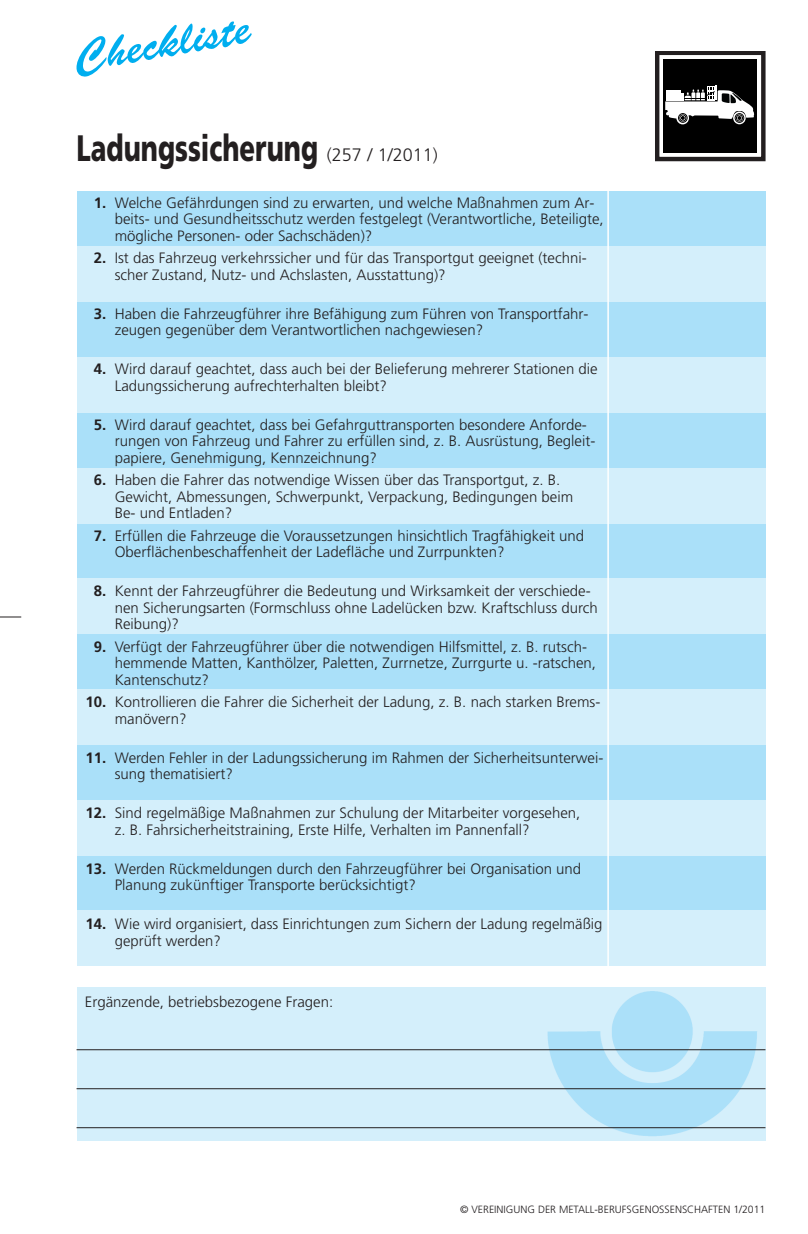
<style>
.page{position:relative;width:808px;height:1234px;background:#fff}
.page>*{position:absolute;margin:0;border:0;box-sizing:border-box;transform-origin:0 0}
.t1{font:45px "Brush Script";color:#00aeef}
.t2{font:900 36.75px "Frutiger";color:#231f20;scale:.7 1}
.t3{font:300 15px/16.5px "Frutiger";color:#231f20}
.t4{font:300 10.5px "Frutiger";color:#231f20}
.s1{font-weight:300;font-size:18px}
.s2{font-weight:700}
</style>
<div class="page">
<div style="left:77px;top:986px;width:688px;height:154px;background:#d4effb"></div>
<img style="left:547px;top:991px;width:211px;height:145px">
<div style="left:655px;top:51px;width:110px;height:110px;border:4px solid #231f20"></div>
<div style="left:664px;top:59px;width:93px;height:93px;background:#000"></div>
<svg style="left:665px;top:85px;width:89px;height:39px"></svg>
<svg style="left:0;top:616px;width:21px;height:1px"></svg>
<div style="left:77px;top:191px;width:688px;height:56px;background:#aae0f9"></div>
<div style="left:77px;top:302px;width:688px;height:55px;background:#aae0f9"></div>
<div style="left:77px;top:412px;width:688px;height:56px;background:#aae0f9"></div>
<div style="left:77px;top:523px;width:688px;height:55px;background:#aae0f9"></div>
<div style="left:77px;top:634px;width:688px;height:55px;background:#aae0f9"></div>
<div style="left:77px;top:744px;width:688px;height:55px;background:#aae0f9"></div>
<div style="left:77px;top:855px;width:688px;height:55px;background:#aae0f9"></div>
<div style="left:77px;top:247px;width:688px;height:55px;background:#d4effb"></div>
<div style="left:77px;top:357px;width:688px;height:55px;background:#d4effb"></div>
<div style="left:77px;top:468px;width:688px;height:55px;background:#d4effb"></div>
<div style="left:77px;top:578px;width:688px;height:56px;background:#d4effb"></div>
<div style="left:77px;top:689px;width:688px;height:55px;background:#d4effb"></div>
<div style="left:77px;top:799px;width:688px;height:56px;background:#d4effb"></div>
<div style="left:77px;top:910px;width:688px;height:55px;background:#d4effb"></div>
<hr style="left:77px;top:1049px;width:688px;height:1px;background:#231f20">
<hr style="left:77px;top:1088px;width:688px;height:1px;background:#231f20">
<hr style="left:77px;top:1126px;width:688px;height:1px;background:#231f20">
<hr style="left:607px;top:189px;width:2px;height:791px;background:#fff">
<h1 class="t1" style="left:72px;top:41px;width:179px;rotate:-10deg">Checkliste</h1>
<h2 class="t2" style="left:77px;top:134px;width:518px">Ladungssicherung <span class="s1">(257 / 1/2011)</span></h2>
<p class="t3" style="left:115px;top:195px;width:490px;text-indent:-21px"><span class="s2">1.</span> Welche Gefährdungen sind zu erwarten, und welche Maßnahmen zum Ar&shy;beits- und Gesundheitsschutz werden festgelegt (Verantwortliche, Beteiligte, mögliche Personen- oder Sachschäden)?</p>
<p class="t3" style="left:115px;top:251px;width:473px;text-indent:-21px"><span class="s2">2.</span> Ist das Fahrzeug verkehrssicher und für das Transportgut geeignet (techni&shy;scher Zustand, Nutz- und Achslasten, Ausstattung)?</p>
<p class="t3" style="left:115px;top:306px;width:475px;text-indent:-21px"><span class="s2">3.</span> Haben die Fahrzeugführer ihre Befähigung zum Führen von Transportfahr&shy;zeugen gegenüber dem Verantwortlichen nachgewiesen?</p>
<p class="t3" style="left:115px;top:362px;width:484px;text-indent:-21px"><span class="s2">4.</span> Wird darauf geachtet, dass auch bei der Belieferung mehrerer Stationen die<br>Ladungssicherung aufrechterhalten bleibt?</p>
<p class="t3" style="left:115px;top:417px;width:482px;text-indent:-21px"><span class="s2">5.</span> Wird darauf geachtet, dass bei Gefahrguttransporten besondere Anforde&shy;rungen von Fahrzeug und Fahrer zu erfüllen sind, z. B. Ausrüstung, Begleit&shy;papiere, Genehmigung, Kennzeichnung?</p>
<p class="t3" style="left:115px;top:473px;width:460px;text-indent:-21px"><span class="s2">6.</span> Haben die Fahrer das notwendige Wissen über das Transportgut, z. B.<br>Gewicht, Abmessungen, Schwerpunkt, Verpackung, Bedingungen beim<br>Be- und Entladen?</p>
<p class="t3" style="left:115px;top:528px;width:471px;text-indent:-21px"><span class="s2">7.</span> Erfüllen die Fahrzeuge die Voraussetzungen hinsichtlich Tragfähigkeit und<br>Oberflächenbeschaffenheit der Ladefläche und Zurrpunkten?</p>
<p class="t3" style="left:115px;top:584px;width:485px;text-indent:-21px"><span class="s2">8.</span> Kennt der Fahrzeugführer die Bedeutung und Wirksamkeit der verschiede&shy;nen Sicherungsarten (Formschluss ohne Ladelücken bzw. Kraftschluss durch<br>Reibung)?</p>
<p class="t3" style="left:115px;top:639px;width:483px;text-indent:-21px"><span class="s2">9.</span> Verfügt der Fahrzeugführer über die notwendigen Hilfsmittel, z. B. rutsch&shy;hemmende Matten, Kanthölzer, Paletten, Zurrnetze, Zurrgurte u. -ratschen,<br>Kantenschutz?</p>
<p class="t3" style="left:115px;top:694px;width:487px;text-indent:-29px"><span class="s2">10.</span> Kontrollieren die Fahrer die Sicherheit der Ladung, z. B. nach starken Brems&shy;manövern?</p>
<p class="t3" style="left:115px;top:750px;width:490px;text-indent:-29px"><span class="s2">11.</span> Werden Fehler in der Ladungssicherung im Rahmen der Sicherheitsunterwei&shy;sung thematisiert?</p>
<p class="t3" style="left:115px;top:805px;width:467px;text-indent:-29px"><span class="s2">12.</span> Sind regelmäßige Maßnahmen zur Schulung der Mitarbeiter vorgesehen, z. B. Fahrsicherheitstraining, Erste Hilfe, Verhalten im Pannenfall?</p>
<p class="t3" style="left:115px;top:861px;width:468px;text-indent:-29px"><span class="s2">13.</span> Werden Rückmeldungen durch den Fahrzeugführer bei Organisation und<br>Planung zukünftiger Transporte berücksichtigt?</p>
<p class="t3" style="left:115px;top:916px;width:489px;text-indent:-29px"><span class="s2">14.</span> Wie wird organisiert, dass Einrichtungen zum Sichern der Ladung regelmäßig geprüft werden?</p>
<p class="t3" style="left:85px;top:994px;width:250px">Ergänzende, betriebsbezogene Fragen:</p>
<p class="t4" style="left:460px;top:1204px;width:307px">© VEREINIGUNG DER METALL-BERUFSGENOSSENSCHAFTEN 1/2011</p>
</div>
